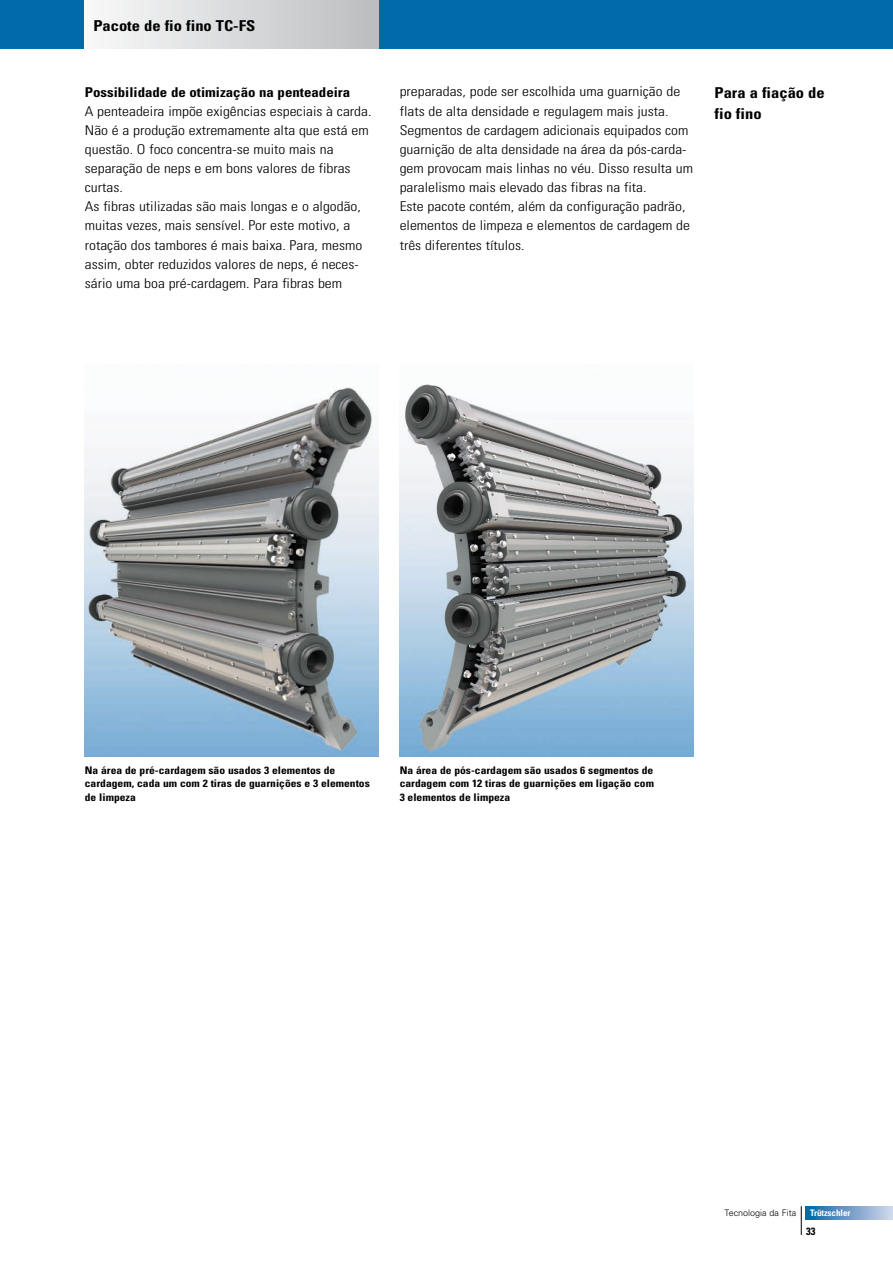
<style>
.page{position:relative;width:893px;height:1263px;background:#fff}
.page>*{position:absolute;margin:0;border:0;box-sizing:border-box;transform-origin:0 0}
.t1{font:700 condensed 15px/21px "Univers";color:#000;scale:1.1 1}
.t2{font:300 condensed 13.5px/19.2px "Univers";color:#000;scale:1.15 1}
.t3{font:700 condensed 13.5px "Univers";color:#000;scale:1.1 1}
.t4{font:700 condensed 10.5px/13.5px "Univers";color:#000;scale:1.1 1}
.t5{font:700 condensed 10.5px "Univers";color:#000}
.t6{font:300 9px "Univers";color:#000}
.t7{font:700 condensed 9px "Univers";color:#fff}
</style>
<div class="page">
<svg style="left:806px;top:1206px;width:86px;height:13px"></svg>
<svg style="left:801px;top:1206px;width:1px;height:29px"></svg>
<div style="left:0;top:1px;width:892px;height:48px;background:#006baa"></div>
<div style="left:85px;top:1px;width:293px;height:48px;background:linear-gradient(to right,#f9f9f9,#bbbdbf)"></div>
<img style="left:85px;top:387px;width:293px;height:370px">
<img style="left:399px;top:384px;width:294px;height:373px">
<p class="t1" style="left:93px;top:17px;width:149px">Pacote de fio fino TC-FS</p>
<p class="t3" style="left:85px;top:87px;width:243px">Possibilidade de otimização na penteadeira</p>
<p class="t2" style="left:85px;top:103px;width:251px">A penteadeira impõe exigências especiais à carda.<br>Não é a produção extremamente alta que está em questão. O foco concentra-se muito mais na separação de neps e em bons valores de fibras curtas.<br>As fibras utilizadas são mais longas e o algodão, muitas vezes, mais sensível. Por este motivo, a rotação dos tambores é mais baixa. Para, mesmo assim, obter reduzidos valores de neps, é neces&shy;sário uma boa pré-cardagem. Para fibras bem</p>
<p class="t2" style="left:399px;top:83px;width:256px">preparadas, pode ser escolhida uma guarnição de flats de alta densidade e regulagem mais justa.<br>Segmentos de cardagem adicionais equipados com guarnição de alta densidade na área da pós-carda&shy;gem provocam mais linhas no véu. Disso resulta um paralelismo mais elevado das fibras na fita.<br>Este pacote contém, além da configuração padrão, elementos de limpeza e elementos de cardagem de três diferentes títulos.</p>
<p class="t1" style="left:714px;top:83px;width:102px">Para a fiação de fio fino</p>
<p class="t4" style="left:85px;top:764px;width:260px">Na área de pré-cardagem são usados 3 elementos de cardagem, cada um com 2 tiras de guarnições e 3 elementos de limpeza</p>
<p class="t4" style="left:399px;top:764px;width:233px;text-align:justify">Na área de pós-cardagem são usados 6 segmentos de cardagem com 12 tiras de guarnições em ligação com 3 elementos de limpeza</p>
<p class="t6" style="left:724px;top:1209px;width:73px">Tecnologia da Fita</p>
<p class="t7" style="left:810px;top:1209px;width:42px">Trützschler</p>
<p class="t5" style="left:806px;top:1227px;width:11px">33</p>
</div>
